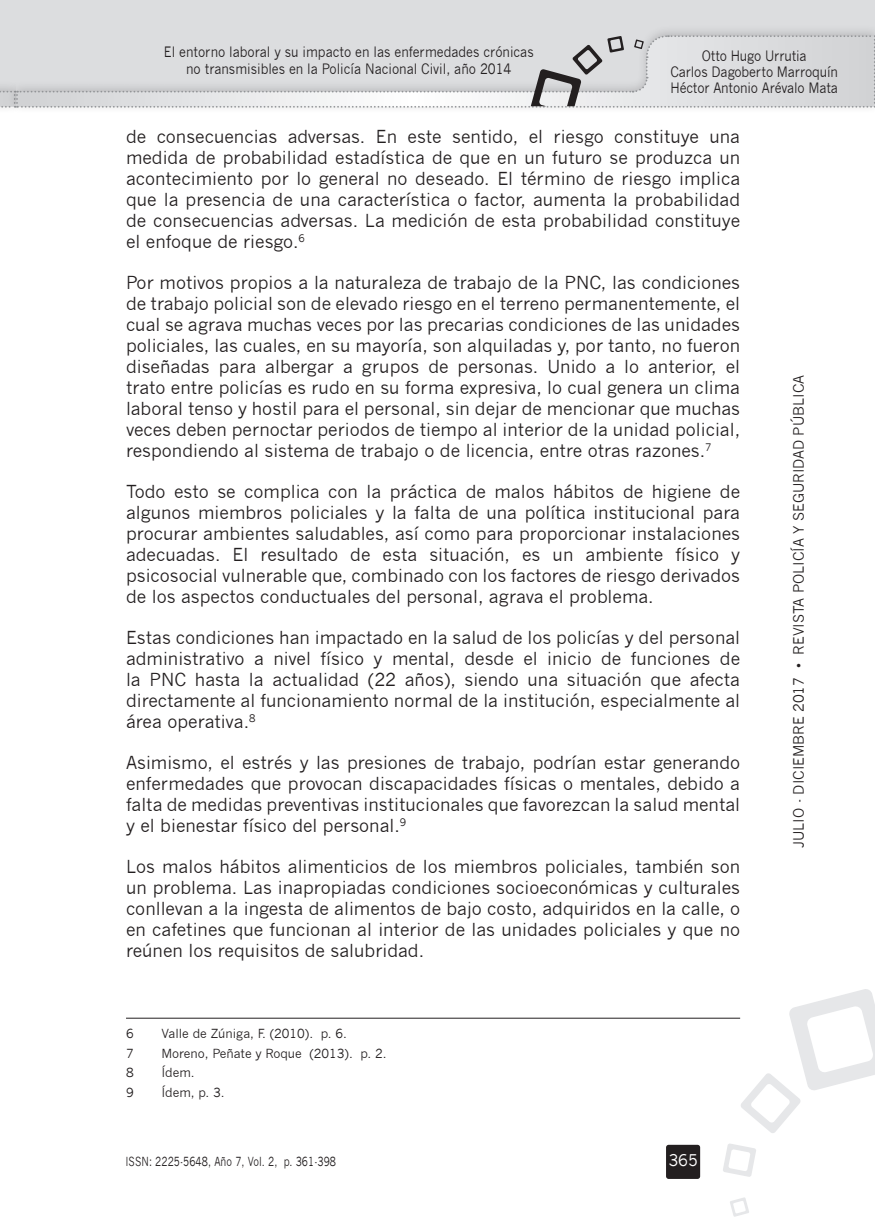
<style>
.page{position:relative;width:875px;height:1223px;background:#fff}
.page>*{position:absolute;margin:0;border:0;box-sizing:border-box;transform-origin:0 0}
.t1{font:17.5px/21px "News Gothic";color:#231f20;text-align:justify}
.t2{font:15.75px "News Gothic";color:#fff}
.t3{font:14px/15.8px "News Gothic";color:#231f20;text-align:center;scale:.9 1}
.t4{font:14px "News Gothic";color:#231f20}
.t5{font:12.25px "News Gothic";color:#231f20}
.t6{font:12.25px "News Gothic";color:#231f20;scale:.8 1}
</style>
<div class="page">
<div style="left:0;top:0;width:16px;height:106px;background:#dcdddf"></div>
<div style="left:0;top:24px;width:25px;height:90px;background:#231f20;opacity:.2"></div>
<div style="left:16px;top:0;width:859px;height:106px;background:#dcdddf"></div>
<div style="left:7px;top:24px;width:868px;height:90px;background:#231f20;opacity:.2"></div>
<svg style="left:0;top:34px;width:875px;height:74px"></svg>
<svg style="left:723px;top:1143px;width:33px;height:33px"></svg>
<svg style="left:730px;top:1197px;width:19px;height:19px"></svg>
<svg style="left:740px;top:989px;width:135px;height:144px"></svg>
<div style="left:666px;top:1144px;width:34px;height:34px;background:#231f20;border-radius:3px"></div>
<hr style="left:126px;top:1017px;width:614px;height:1px;background:#231f20">
<p class="t3" style="left:164px;top:44px;width:413px;line-height:16.8px">El entorno laboral y su impacto en las enfermedades crónicas no transmisibles en la Policía Nacional Civil, año 2014</p>
<p class="t3" style="left:670px;top:49px;width:188px">Otto Hugo Urrutia<br>Carlos Dagoberto Marroquín<br>Héctor Antonio Arévalo Mata</p>
<p class="t1" style="left:126px;top:126px;width:616px">de consecuencias adversas. En este sentido, el riesgo constituye una medida de probabilidad estadística de que en un futuro se produzca un acontecimiento por lo general no deseado. El término de riesgo implica que la presencia de una característica o factor, aumenta la probabilidad de consecuencias adversas. La medición de esta probabilidad constituye el enfoque de riesgo.<sup>6</sup></p>
<p class="t1" style="left:126px;top:272px;width:616px">Por motivos propios a la naturaleza de trabajo de la PNC, las condiciones de trabajo policial son de elevado riesgo en el terreno permanentemente, el cual se agrava muchas veces por las precarias condiciones de las unidades policiales, las cuales, en su mayoría, son alquiladas y, por tanto, no fueron diseñadas para albergar a grupos de personas. Unido a lo anterior, el trato entre policías es rudo en su forma expresiva, lo cual genera un clima laboral tenso y hostil para el personal, sin dejar de mencionar que muchas veces deben pernoctar periodos de tiempo al interior de la unidad policial, respondiendo al sistema de trabajo o de licencia, entre otras razones.<sup>7</sup></p>
<p class="t1" style="left:126px;top:481px;width:616px">Todo esto se complica con la práctica de malos hábitos de higiene de algunos miembros policiales y la falta de una política institucional para procurar ambientes saludables, así como para proporcionar instalaciones adecuadas. El resultado de esta situación, es un ambiente físico y psicosocial vulnerable que, combinado con los factores de riesgo derivados de los aspectos conductuales del personal, agrava el problema.</p>
<p class="t1" style="left:126px;top:627px;width:616px">Estas condiciones han impactado en la salud de los policías y del personal administrativo a nivel físico y mental, desde el inicio de funciones de la PNC hasta la actualidad (22 años), siendo una situación que afecta directamente al funcionamiento normal de la institución, especialmente al área operativa.<sup>8</sup></p>
<p class="t1" style="left:126px;top:751px;width:616px">Asimismo, el estrés y las presiones de trabajo, podrían estar generando enfermedades que provocan discapacidades físicas o mentales, debido a falta de medidas preventivas institucionales que favorezcan la salud mental y el bienestar físico del personal.<sup>9</sup></p>
<p class="t1" style="left:126px;top:855px;width:616px">Los malos hábitos alimenticios de los miembros policiales, también son un problema. Las inapropiadas condiciones socioeconómicas y culturales conllevan a la ingesta de alimentos de bajo costo, adquiridos en la calle, o en cafetines que funcionan al interior de las unidades policiales y que no reúnen los requisitos de salubridad.</p>
<p class="t5" style="left:126px;top:1026px;width:9px">6</p>
<p class="t5" style="left:161px;top:1026px;width:187px">Valle de Zúniga, F. (2010). p. 6.</p>
<p class="t5" style="left:126px;top:1045px;width:9px">7</p>
<p class="t5" style="left:161px;top:1045px;width:227px">Moreno, Peñate y Roque (2013). p. 2.</p>
<p class="t5" style="left:126px;top:1065px;width:9px">8</p>
<p class="t5" style="left:161px;top:1065px;width:35px">Ídem.</p>
<p class="t5" style="left:126px;top:1085px;width:9px">9</p>
<p class="t5" style="left:161px;top:1085px;width:65px">Ídem, p. 3.</p>
<p class="t6" style="left:125px;top:1154px;width:265px">ISSN: 2225-5648, Año 7, Vol. 2, p. 361-398</p>
<p class="t2" style="left:668px;top:1150px;width:31px">365</p>
<p class="t4" style="left:790px;top:847px;width:474px;rotate:-90deg">JULIO - DICIEMBRE 2017 • REVISTA POLICÍA Y SEGURIDAD PÚBLICA</p>
</div>
